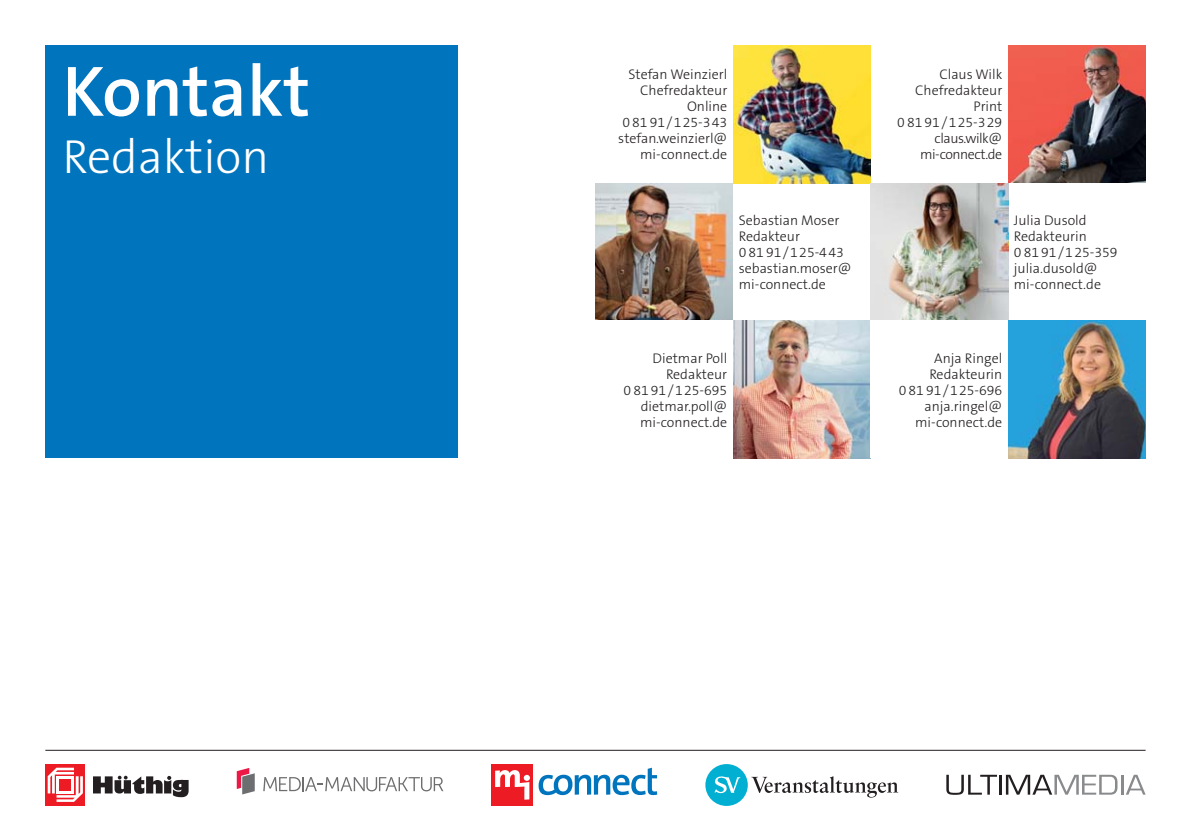
<style>
.page{position:relative;width:1191px;height:840px;background:#fff}
.page>*{position:absolute;margin:0;border:0;box-sizing:border-box;transform-origin:0 0}
.t1{font:600 72px "The Sans Os F";color:#fff}
.t2{font:300 48px "The Sans Os F";color:#fff}
.t3{font:300 14px/16px "The Sans Os F";color:#231f20;text-align:right}
</style>
<div class="page">
<div style="left:45px;top:45px;width:413px;height:413px;background:#0074bc"></div>
<img style="left:1008px;top:45px;width:137px;height:138px">
<img style="left:595px;top:183px;width:138px;height:137px">
<img style="left:733px;top:45px;width:137px;height:138px">
<hr style="left:45px;top:749px;width:1100px;height:1px;background:#231f20">
<svg style="left:538px;top:767px;width:119px;height:27px"></svg>
<div style="left:491px;top:763px;width:42px;height:42px;background:#ed1c24"></div>
<svg style="left:495px;top:770px;width:35px;height:29px"></svg>
<div style="left:45px;top:763px;width:40px;height:42px;background:#ed1c24"></div>
<svg style="left:48px;top:767px;width:35px;height:34px"></svg>
<div style="left:57px;top:775px;width:17px;height:18px;background:#fff"></div>
<div style="left:59px;top:778px;width:12px;height:12px;background:#ed1c24"></div>
<svg style="left:93px;top:775px;width:96px;height:21px"></svg>
<svg style="left:946px;top:774px;width:51px;height:20px"></svg>
<hr style="left:999px;top:774px;width:2px;height:20px;background:#231f20">
<svg style="left:1006px;top:774px;width:111px;height:20px"></svg>
<hr style="left:1121px;top:774px;width:2px;height:20px;background:#888a8c">
<svg style="left:1126px;top:774px;width:19px;height:20px"></svg>
<svg style="left:237px;top:768px;width:18px;height:26px"></svg>
<svg style="left:263px;top:777px;width:180px;height:14px"></svg>
<div style="left:705px;top:763px;width:43px;height:42px;background:#00afd1;border-radius:50%"></div>
<svg style="left:714px;top:776px;width:26px;height:16px"></svg>
<svg style="left:751px;top:776px;width:147px;height:21px"></svg>
<img style="left:870px;top:183px;width:138px;height:137px">
<img style="left:733px;top:320px;width:137px;height:138px">
<img style="left:1008px;top:320px;width:137px;height:138px">
<h1 class="t1" style="left:62px;top:56px;width:249px">Kontakt</h1>
<h2 class="t2" style="left:62px;top:133px;width:208px">Redaktion</h2>
<p class="t3" style="left:618px;top:67px;width:111px">Stefan Weinzierl<br>Chefredakteur<br>Online<br>08191/125-343 stefan.weinzierl@ mi-connect.de</p>
<p class="t3" style="left:739px;top:213px;width:114px;text-align:left">Sebastian Moser<br>Redakteur<br>08191/125-443 sebastian.moser@ mi-connect.de</p>
<p class="t3" style="left:897px;top:67px;width:106px">Claus Wilk<br>Chefredakteur<br>Print<br>08191/125-329 claus.wilk@ mi-connect.de</p>
<p class="t3" style="left:1014px;top:213px;width:105px;text-align:left">Julia Dusold<br>Redakteurin<br>0 81 91/125-359 julia.dusold@ mi-connect.de</p>
<p class="t3" style="left:623px;top:350px;width:105px">Dietmar Poll<br>Redakteur<br>0 81 91/125-695 dietmar.poll@ mi-connect.de</p>
<p class="t3" style="left:898px;top:350px;width:105px">Anja Ringel<br>Redakteurin<br>0 81 91/125-696 anja.ringel@ mi-connect.de</p>
</div>
